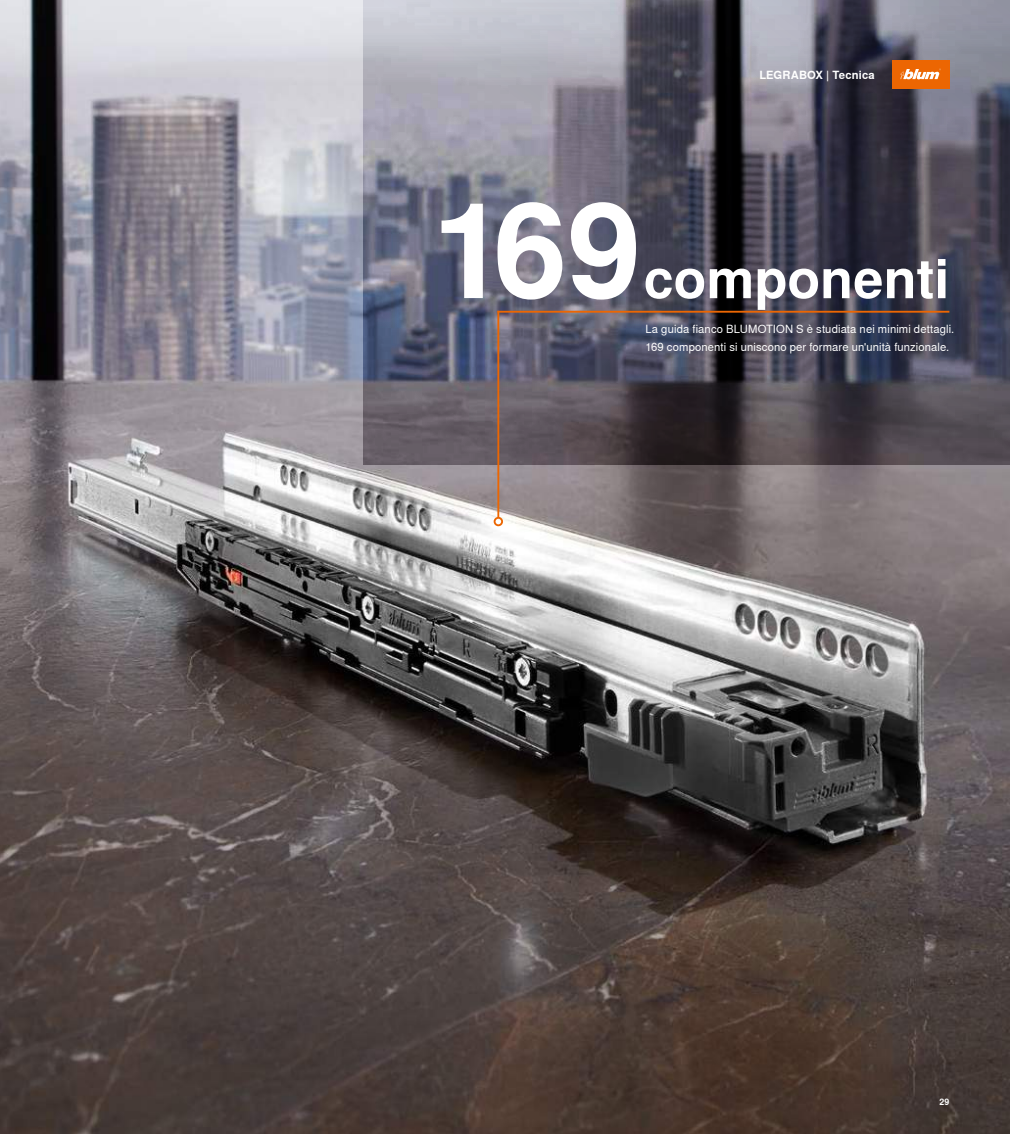
<style>
.page{position:relative;width:1010px;height:1134px;background:#fff}
.page>*{position:absolute;margin:0;border:0;box-sizing:border-box;transform-origin:0 0}
.t1{font:700 133.12px "Nimbus Sans Global";color:#fff}
.t2{font:700 53.75px "Nimbus Sans Global";color:#fff}
.t3{font:11.25px/17.5px "Nimbus Sans Global";letter-spacing:.01em;color:#fff}
.t4{font:700 11.25px "Nimbus Sans Global";letter-spacing:.01em;color:#fff}
.t5{font:700 8.75px "Nimbus Sans Global";color:#fff}
</style>
<div class="page">
<img style="left:0;top:0;width:1010px;height:1134px">
<svg style="left:364px;top:0;width:646px;height:465px"></svg>
<div style="left:892px;top:61px;width:57px;height:28px;background:#ec6602"></div>
<svg style="left:900px;top:68px;width:41px;height:11px"></svg>
<hr style="left:497px;top:311px;width:2px;height:207px;background:#ec6602">
<div style="left:494px;top:517px;width:9px;height:9px;border:2px solid #ec6602;border-radius:50%"></div>
<hr style="left:497px;top:311px;width:452px;height:2px;background:#ec6602">
<p class="t4" style="left:759px;top:69px;width:117px">LEGRABOX | Tecnica</p>
<h1 class="t1" style="left:432px;top:174px;width:210px">169</h1>
<h2 class="t2" style="left:644px;top:248px;width:307px">componenti</h2>
<p class="t3" style="left:645px;top:321px;width:310px">La guida fianco BLUMOTION S è studiata nei minimi dettagli.<br>169 componenti si uniscono per formare un'unità funzionale.</p>
<p class="t5" style="left:939px;top:1097px;width:12px">29</p>
</div>
